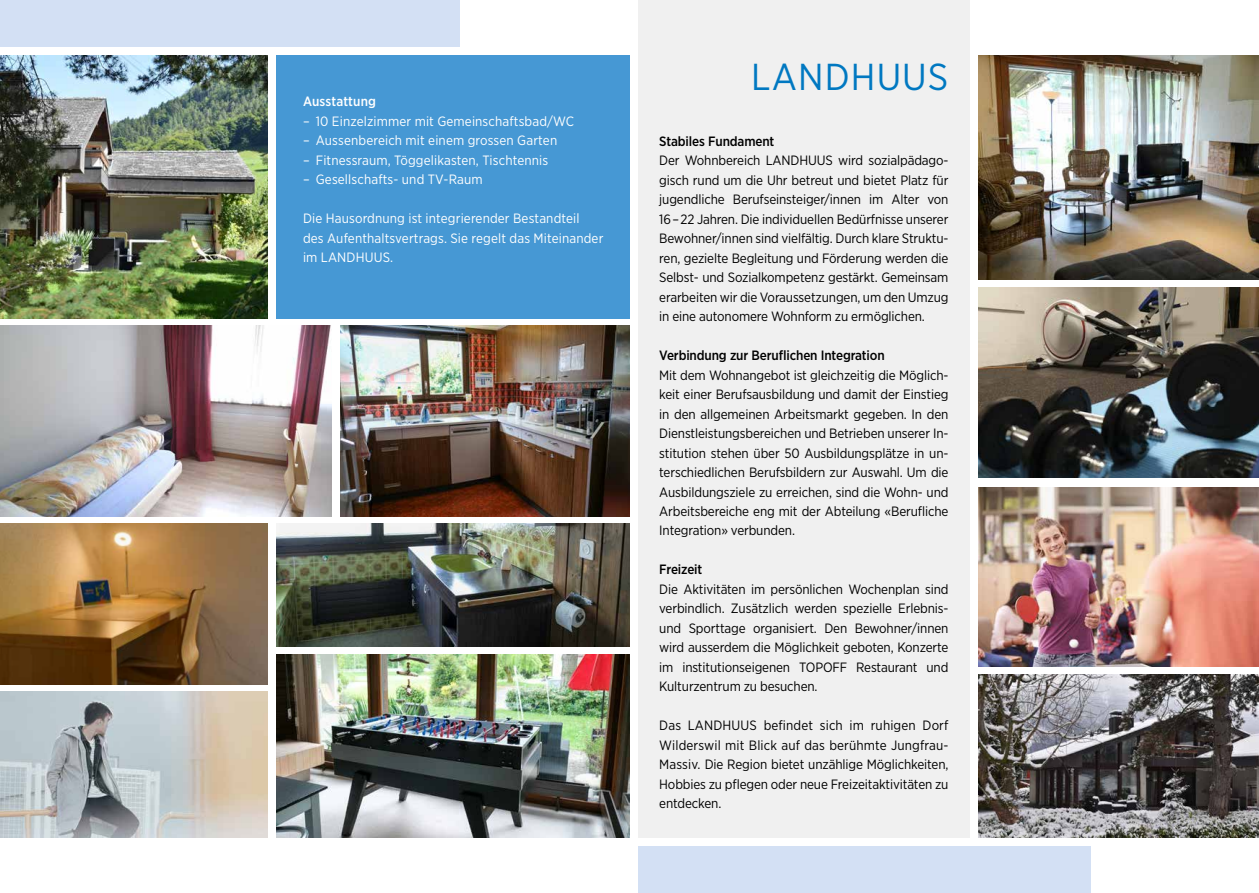
<style>
.page{position:relative;width:1259px;height:893px;background:#fff}
.page>*{position:absolute;margin:0;border:0;box-sizing:border-box;transform-origin:0 0}
.t1{font:37.5px "Gotham Narrow";letter-spacing:.03em;color:#0078c1}
.t2{font:13.5px/19.5px "Gotham Narrow";letter-spacing:-.01em;color:#000;text-align:justify}
.t3{font:13.5px/19.5px "Gotham Narrow";letter-spacing:.01em;color:#fff}
.t4{font:500 13.5px "Gotham Narrow";letter-spacing:-.01em;color:#000}
.t5{font:500 13.5px "Gotham Narrow";letter-spacing:.01em;color:#fff}
</style>
<div class="page">
<div style="left:276px;top:55px;width:353px;height:263px;background:#4698d4"></div>
<div style="left:638px;top:0;width:331px;height:838px;background:#f0f0f0"></div>
<img style="left:978px;top:55px;width:281px;height:224px">
<img style="left:978px;top:288px;width:281px;height:189px">
<img style="left:340px;top:325px;width:289px;height:191px">
<img style="left:0;top:325px;width:332px;height:191px">
<img style="left:0;top:523px;width:268px;height:162px">
<img style="left:276px;top:523px;width:353px;height:123px">
<img style="left:978px;top:675px;width:281px;height:163px">
<img style="left:276px;top:655px;width:353px;height:183px">
<img style="left:0;top:692px;width:268px;height:146px">
<img style="left:0;top:55px;width:268px;height:263px">
<img style="left:978px;top:488px;width:281px;height:178px">
<div style="left:0;top:0;width:459px;height:47px;background:#d3e0f4"></div>
<div style="left:638px;top:846px;width:452px;height:47px;background:#d3e0f4"></div>
<p class="t5" style="left:303px;top:93px;width:74px">Ausstattung</p>
<p class="t3" style="left:303px;top:111px;width:273px">– 10 Einzelzimmer mit Gemeinschaftsbad/WC</p>
<p class="t3" style="left:303px;top:131px;width:256px">– Aussenbereich mit einem grossen Garten</p>
<p class="t3" style="left:303px;top:150px;width:247px">– Fitnessraum, Töggelikasten, Tischtennis</p>
<p class="t3" style="left:303px;top:170px;width:181px">– Gesellschafts- und TV-Raum</p>
<p class="t3" style="left:303px;top:209px;width:302px">Die Hausordnung ist integrierender Bestandteil des Aufenthaltsvertrags. Sie regelt das Miteinander im LANDHUUS.</p>
<h1 class="t1" style="left:751px;top:53px;width:199px">LANDHUUS</h1>
<p class="t4" style="left:659px;top:132px;width:117px">Stabiles Fundament</p>
<p class="t2" style="left:659px;top:150px;width:291px">Der Wohnbereich LANDHUUS wird sozialpädago&shy;gisch rund um die Uhr betreut und bietet Platz für jugendliche Berufseinsteiger/innen im Alter von 16 – 22 Jahren. Die individuellen Bedürfnisse unserer Bewohner/innen sind vielfältig. Durch klare Struktu&shy;ren, gezielte Begleitung und Förderung werden die Selbst- und Sozialkompetenz gestärkt. Gemeinsam erarbeiten wir die Voraussetzungen, um den Umzug in eine autonomere Wohnform zu ermöglichen.</p>
<p class="t4" style="left:659px;top:347px;width:227px">Verbindung zur Beruflichen Integration</p>
<p class="t2" style="left:659px;top:365px;width:291px">Mit dem Wohnangebot ist gleichzeitig die Möglich&shy;keit einer Berufsausbildung und damit der Einstieg in den allgemeinen Arbeitsmarkt gegeben. In den Dienstleistungsbereichen und Betrieben unserer In&shy;stitution stehen über 50 Ausbildungsplätze in un&shy;terschiedlichen Berufsbildern zur Auswahl. Um die Ausbildungsziele zu erreichen, sind die Wohn- und Arbeitsbereiche eng mit der Abteilung «Berufliche Integration» verbunden.</p>
<p class="t4" style="left:659px;top:561px;width:45px">Freizeit</p>
<p class="t2" style="left:659px;top:579px;width:291px">Die Aktivitäten im persönlichen Wochenplan sind verbindlich. Zusätzlich werden spezielle Erlebnis&shy;und Sporttage organisiert. Den Bewohner/innen wird ausserdem die Möglichkeit geboten, Konzerte im institutionseigenen TOPOFF Restaurant und Kulturzentrum zu besuchen.</p>
<p class="t2" style="left:659px;top:716px;width:291px">Das LANDHUUS befindet sich im ruhigen Dorf Wilderswil mit Blick auf das berühmte Jungfrau-Massiv. Die Region bietet unzählige Möglichkeiten, Hobbies zu pflegen oder neue Freizeitaktivitäten zu entdecken.</p>
</div>
